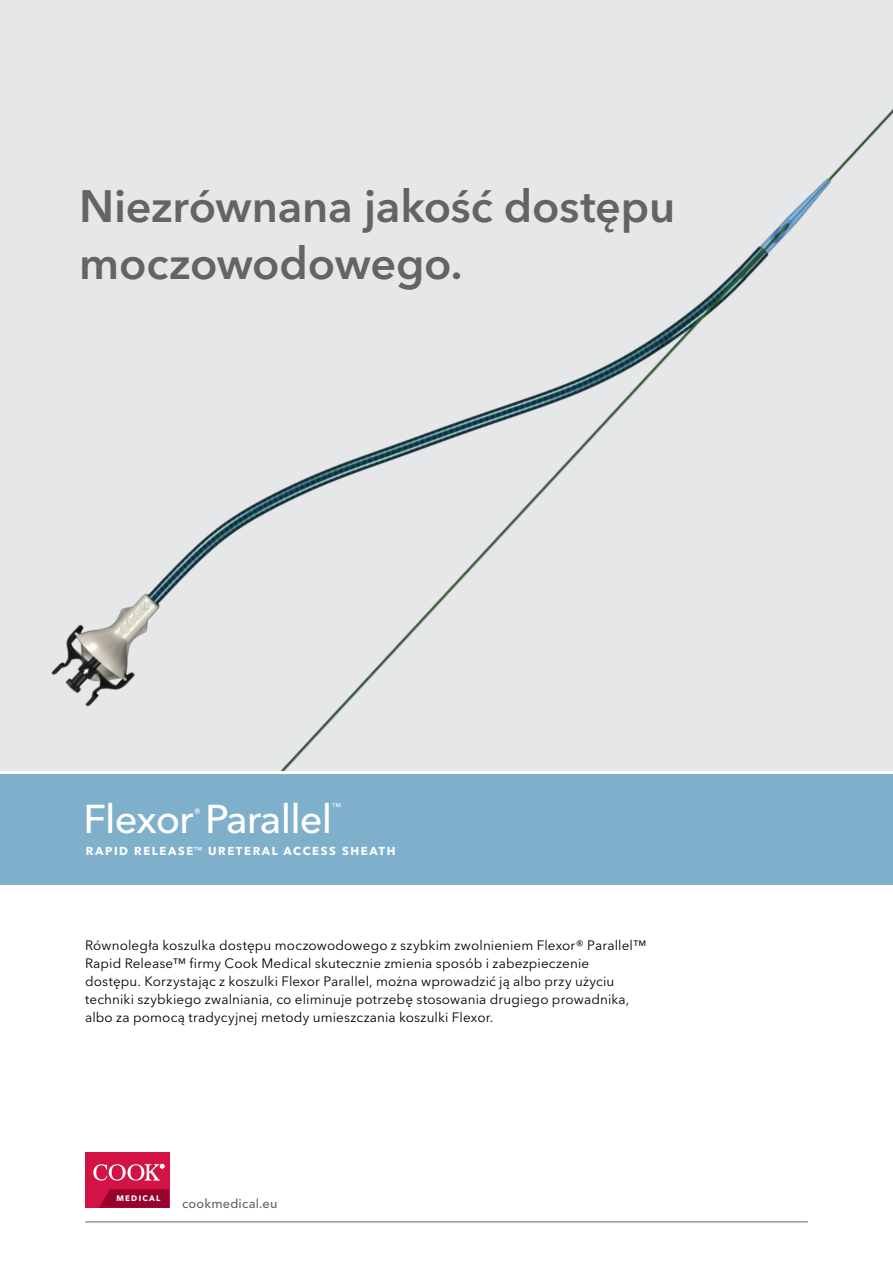
<style>
.page{position:relative;width:893px;height:1263px;background:#fff}
.page>*{position:absolute;margin:0;border:0;box-sizing:border-box;transform-origin:0 0}
.t1{font:600 45px/57px "Avenir Next LT Pro";letter-spacing:-.005em;color:#636466}
.t2{font:500 39.9px "Avenir Next LT Pro";letter-spacing:-.02em;color:#fff}
.t3{font:13.5px/18px "Avenir Next LT Pro";letter-spacing:.01em;color:#000}
.t4{font:500 12.75px "Avenir Next LT Pro";letter-spacing:.015em;color:#636466}
.t5{font:500 11.85px "Avenir Next LT Pro";color:#fff}
.t6{font:700 11.4px "Avenir Next LT Pro";letter-spacing:.14em;color:#fff}
.t7{font:9.75px "Avenir Next LT Pro";color:#fff}
.t8{font:700 7.95px "Avenir Next LT Pro";letter-spacing:.155em;color:#fff}
</style>
<div class="page">
<hr style="left:85px;top:1221px;width:723px;height:1px;background:#636466">
<div style="left:85px;top:1152px;width:84px;height:56px;background:#d31245"></div>
<svg style="left:99px;top:1189px;width:70px;height:19px"></svg>
<svg style="left:93px;top:1164px;width:71px;height:16px"></svg>
<div style="left:0;top:774px;width:893px;height:110px;background:#7eb0cc"></div>
<div style="left:0;top:0;width:893px;height:771px;background:#e6e7e8"></div>
<img style="left:51px;top:108px;width:842px;height:663px">
<h1 class="t1" style="left:79px;top:177px;width:598px">Niezrównana jakość dostępu moczowodowego.</h1>
<p class="t7" style="left:332px;top:801px;width:11px">™</p>
<p class="t6" style="left:86px;top:844px;width:311px">RAPID RELEASE<sup>™</sup> URETERAL ACCESS SHEATH</p>
<h2 class="t2" style="left:83px;top:795px;width:250px">Flexor Parallel</h2>
<p class="t5" style="left:194px;top:805px;width:9px">®</p>
<p class="t3" style="left:85px;top:936px;width:563px">Równoległa koszulka dostępu moczowodowego z szybkim zwolnieniem Flexor® Parallel™ Rapid Release™ firmy Cook Medical skutecznie zmienia sposób i zabezpieczenie dostępu. Korzystając z koszulki Flexor Parallel, można wprowadzić ją albo przy użyciu techniki szybkiego zwalniania, co eliminuje potrzebę stosowania drugiego prowadnika, albo za pomocą tradycyjnej metody umieszczania koszulki Flexor.</p>
<p class="t8" style="left:116px;top:1193px;width:45px">MEDICAL</p>
<p class="t4" style="left:182px;top:1195px;width:97px">cookmedical.eu</p>
</div>
